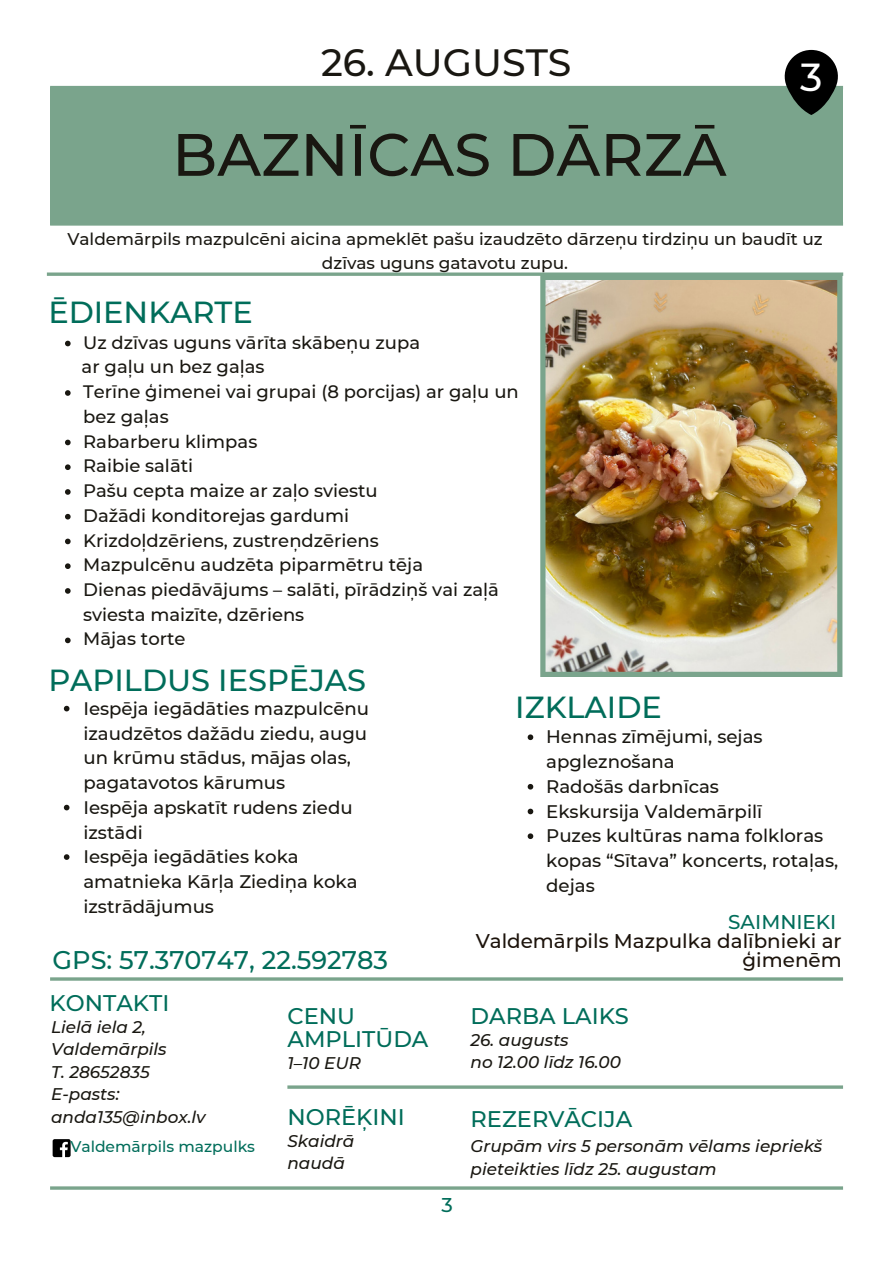
<style>
.page{position:relative;width:893px;height:1264px;background:#fff}
.page>*{position:absolute;margin:0;border:0;box-sizing:border-box;transform-origin:0 0}
.t1{font:500 59.7px "Montserrat";color:#191711}
.t2{font:500 39px "Montserrat";color:#fff}
.t3{font:500 37.95px "Montserrat";color:#191711}
.t4{font:500 30.45px "Montserrat";color:#006d5a}
.t5{font:500 25.5px "Montserrat";color:#006d5a}
.t6{font:500 22.5px/22.5px "Montserrat";color:#006d5a}
.t7{font:500 19.8px/19px "Montserrat";color:#1c130b;text-align:right}
.t8{font:500 19.8px "Montserrat";color:#006d5a}
.t9{font:500 18.15px/24.8px "Montserrat";color:#191711}
.t10{font:500 18px/24.8px "Montserrat";color:#191711}
.t11{font:500 16.95px/23.5px "Montserrat";color:#191711;text-align:center}
.t12{font:italic 500 16.8px/22.5px "Montserrat";color:#191711}
.t13{font:500 15.6px "Montserrat";color:#006d5a}
</style>
<div class="page">
<hr style="left:50px;top:86px;width:793px;height:3px;background:#7aa48c">
<svg style="left:50px;top:222px;width:793px;height:4px;background:#91b4a0"></svg>
<svg style="left:47px;top:272px;width:796px;height:4px;background:#8eb29d"></svg>
<hr style="left:50px;top:977px;width:793px;height:3px;background:#7aa48c">
<svg style="left:53px;top:1139px;width:18px;height:18px"></svg>
<hr style="left:50px;top:1186px;width:793px;height:3px;background:#7aa48c">
<hr style="left:287px;top:1085px;width:556px;height:3px;background:#7aa48c">
<img style="left:540px;top:275px;width:302px;height:402px">
<div style="left:50px;top:88px;width:792px;height:136px;background:#7aa48c"></div>
<svg style="left:65px;top:341px;width:6px;height:5px"></svg>
<svg style="left:65px;top:390px;width:6px;height:6px"></svg>
<svg style="left:65px;top:439px;width:6px;height:6px"></svg>
<svg style="left:65px;top:464px;width:6px;height:6px"></svg>
<svg style="left:65px;top:489px;width:6px;height:6px"></svg>
<svg style="left:65px;top:514px;width:6px;height:5px"></svg>
<svg style="left:65px;top:538px;width:6px;height:6px"></svg>
<svg style="left:65px;top:563px;width:6px;height:6px"></svg>
<svg style="left:65px;top:588px;width:6px;height:5px"></svg>
<svg style="left:65px;top:637px;width:6px;height:6px"></svg>
<svg style="left:527px;top:734px;width:6px;height:6px"></svg>
<svg style="left:527px;top:784px;width:6px;height:5px"></svg>
<svg style="left:527px;top:808px;width:6px;height:6px"></svg>
<svg style="left:527px;top:833px;width:6px;height:6px"></svg>
<svg style="left:64px;top:705px;width:5px;height:6px"></svg>
<svg style="left:64px;top:804px;width:5px;height:6px"></svg>
<svg style="left:64px;top:854px;width:5px;height:5px"></svg>
<svg style="left:779px;top:50px;width:64px;height:65px"></svg>
<p class="t3" style="left:321px;top:39px;width:252px">26. AUGUSTS</p>
<p class="t1" style="left:172px;top:118px;width:556px">BAZNĪCAS DĀRZĀ</p>
<p class="t2" style="left:800px;top:53px;width:24px">3</p>
<p class="t11" style="left:67px;top:227px;width:756px">Valdemārpils mazpulcēni aicina apmeklēt pašu izaudzēto dārzeņu tirdziņu un baudīt uz dzīvas uguns gatavotu zupu.</p>
<p class="t4" style="left:48px;top:293px;width:206px">ĒDIENKARTE</p>
<p class="t10" style="left:83px;top:330px;width:338px">Uz dzīvas uguns vārīta skābeņu zupa</p>
<p class="t10" style="left:83px;top:379px;width:437px">Terīne ģimenei vai grupai (8 porcijas) ar gaļu un bez gaļas</p>
<p class="t10" style="left:83px;top:428px;width:176px">Rabarberu klimpas</p>
<p class="t10" style="left:83px;top:453px;width:111px">Raibie salāti</p>
<p class="t10" style="left:83px;top:478px;width:296px">Pašu cepta maize ar zaļo sviestu</p>
<p class="t10" style="left:83px;top:503px;width:267px">Dažādi konditorejas gardumi</p>
<p class="t10" style="left:83px;top:527px;width:297px">Krizdoļdzēriens, zustreņdzēriens</p>
<p class="t10" style="left:83px;top:552px;width:341px">Mazpulcēnu audzēta piparmētru tēja</p>
<p class="t10" style="left:83px;top:577px;width:417px">Dienas piedāvājums – salāti, pīrādziņš vai zaļā sviesta maizīte, dzēriens</p>
<p class="t10" style="left:83px;top:626px;width:104px">Mājas torte</p>
<p class="t10" style="left:82px;top:354px;width:184px">ar gaļu un bez gaļas</p>
<p class="t4" style="left:48px;top:661px;width:319px">PAPILDUS IESPĒJAS</p>
<p class="t9" style="left:83px;top:696px;width:287px">Iespēja iegādāties mazpulcēnu izaudzētos dažādu ziedu, augu un krūmu stādus, mājas olas, pagatavotos kārumus</p>
<p class="t9" style="left:83px;top:794px;width:271px">Iespēja apskatīt rudens ziedu izstādi</p>
<p class="t9" style="left:83px;top:844px;width:276px">Iespēja iegādāties koka amatnieka Kārļa Ziediņa koka izstrādājumus</p>
<p class="t5" style="left:53px;top:943px;width:337px">GPS: 57.370747, 22.592783</p>
<p class="t6" style="left:50px;top:991px;width:121px">KONTAKTI</p>
<p class="t6" style="left:287px;top:1004px;width:142px">CENU<br>AMPLITŪDA</p>
<p class="t12" style="left:287px;top:1051px;width:75px">1–10 EUR</p>
<p class="t12" style="left:51px;top:1015px;width:117px">Lielā iela 2,<br>Valdemārpils</p>
<p class="t12" style="left:51px;top:1060px;width:100px">T. 28652835</p>
<p class="t12" style="left:51px;top:1083px;width:156px">E-pasts: anda135@inbox.lv</p>
<p class="t13" style="left:70px;top:1137px;width:186px">Valdemārpils mazpulks</p>
<p class="t12" style="left:287px;top:1129px;width:68px">Skaidrā naudā</p>
<p class="t6" style="left:287px;top:1105px;width:119px">NORĒĶINI</p>
<p class="t8" style="left:441px;top:1192px;width:13px">3</p>
<p class="t4" style="left:515px;top:688px;width:148px">IZKLAIDE</p>
<p class="t9" style="left:546px;top:724px;width:218px">Hennas zīmējumi, sejas apgleznošana</p>
<p class="t9" style="left:546px;top:774px;width:174px">Radošās darbnīcas</p>
<p class="t9" style="left:546px;top:798px;width:217px">Ekskursija Valdemārpilī</p>
<p class="t9" style="left:546px;top:823px;width:293px">Puzes kultūras nama folkloras kopas “Sītava” koncerts, rotaļas, dejas</p>
<p class="t8" style="left:728px;top:910px;width:110px">SAIMNIEKI</p>
<p class="t7" style="left:475px;top:931px;width:367px">Valdemārpils Mazpulka dalībnieki ar ģimenēm</p>
<p class="t6" style="left:470px;top:1004px;width:160px">DARBA LAIKS</p>
<p class="t12" style="left:470px;top:1028px;width:100px">26. augusts</p>
<p class="t12" style="left:470px;top:1050px;width:152px">no 12.00 līdz 16.00</p>
<p class="t6" style="left:470px;top:1107px;width:163px">REZERVĀCIJA</p>
<p class="t12" style="left:470px;top:1134px;width:353px">Grupām virs 5 personām vēlams iepriekš pieteikties līdz 25. augustam</p>
</div>
